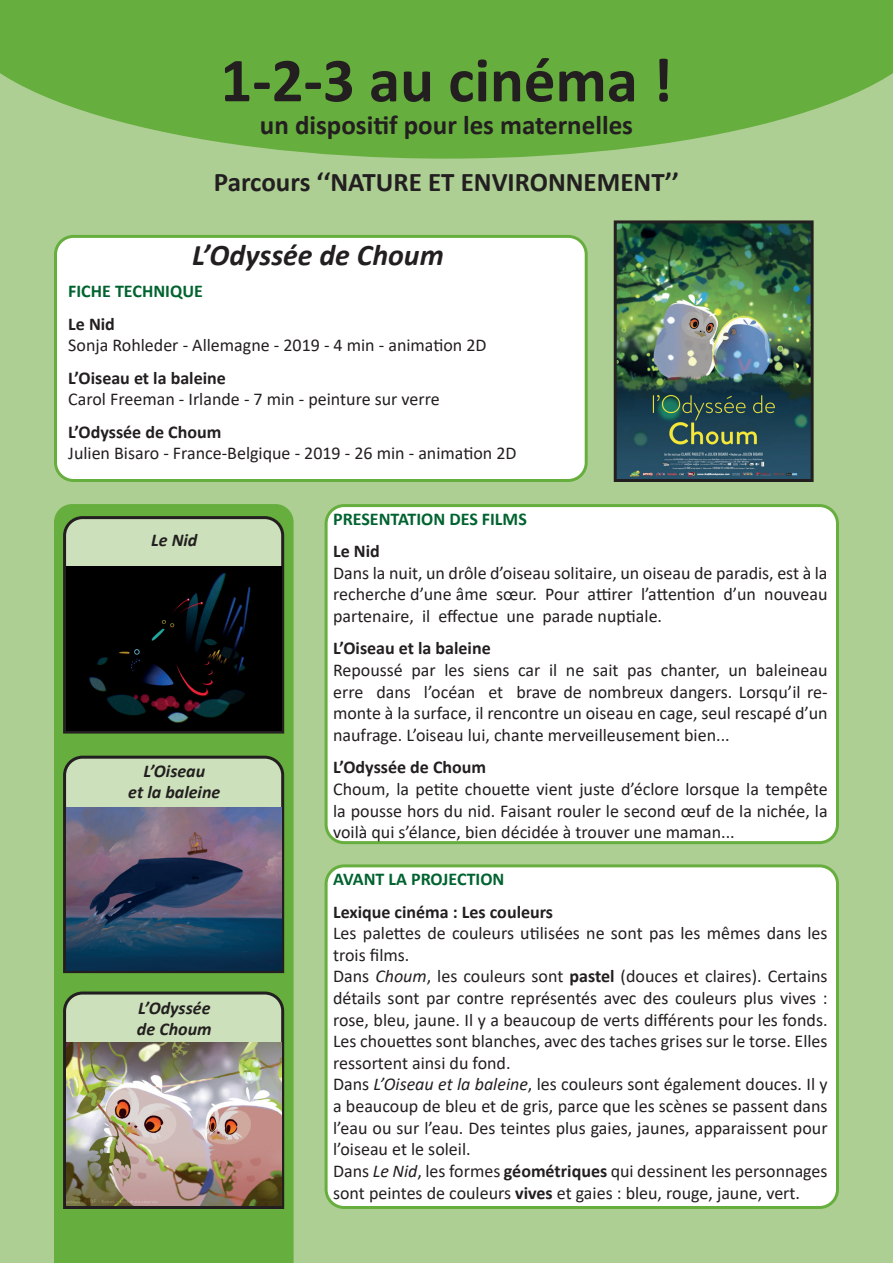
<style>
.page{position:relative;width:893px;height:1263px;background:#adcf94}
.page>*{position:absolute;margin:0;border:0;box-sizing:border-box;transform-origin:0 0}
.t1{font:700 63px "Calibri";color:#231f20}
.t2{font:italic 700 30px "Calibri";color:#231f20}
.t3{font:700 27px/57.6px "Calibri";color:#231f20;text-align:center}
.t4{font:18px/21.6px "Calibri";color:#231f20;text-align:justify}
.t5{font:700 18px "Calibri";color:#231f20}
.t6{font:700 18px "Calibri";color:#00632f}
.t7{font:italic 700 18px/21.6px "Calibri";color:#231f20}
.s1{font-style:italic}
.s2{font-weight:700}
</style>
<div class="page">
<svg style="left:0;top:0;width:893px;height:159px;fill:#66ae3d"></svg>
<div style="left:326px;top:866px;width:511px;height:341px;background:#fff;border-radius:18px"></div>
<div style="left:325px;top:864px;width:514px;height:345px;border:3px solid #66ae3d;border-radius:18px"></div>
<div style="left:326px;top:506px;width:511px;height:337px;background:#fff;border-radius:18px"></div>
<div style="left:325px;top:504px;width:514px;height:340px;border:3px solid #66ae3d;border-radius:18px"></div>
<img style="left:618px;top:224px;width:192px;height:254px">
<div style="left:614px;top:220px;width:200px;height:262px;border:3px solid #231f20"></div>
<div style="left:56px;top:236px;width:530px;height:244px;background:#fff;border-radius:18px"></div>
<div style="left:54px;top:235px;width:534px;height:247px;border:3px solid #66ae3d;border-radius:18px"></div>
<div style="left:54px;top:504px;width:240px;height:759px;background:#66ae3d"></div>
<svg style="left:62px;top:990px;width:224px;height:220px;background:#a7bb94"></svg>
<img style="left:66px;top:1042px;width:215px;height:164px">
<svg style="left:62px;top:754px;width:224px;height:220px;background:#a2b893"></svg>
<img style="left:66px;top:808px;width:215px;height:162px">
<svg style="left:62px;top:515px;width:224px;height:220px;background:#9db28d"></svg>
<img style="left:66px;top:567px;width:215px;height:163px">
<h1 class="t1" style="left:220px;top:36px;width:454px">1-2-3 au cinéma !</h1>
<h3 class="t3" style="left:214px;top:96px;width:467px">un dispositif pour les maternelles<br>Parcours ‘‘NATURE ET ENVIRONNEMENT’’</h3>
<h2 class="t2" style="left:192px;top:234px;width:253px">L’Odyssée de Choum</h2>
<p class="t6" style="left:68px;top:279px;width:136px">FICHE TECHNIQUE</p>
<p class="t5" style="left:68px;top:311px;width:48px">Le Nid</p>
<p class="t4" style="left:68px;top:334px;width:420px">Sonja Rohleder - Allemagne - 2019 - 4 min - animation 2D</p>
<p class="t5" style="left:68px;top:365px;width:159px">L’Oiseau et la baleine</p>
<p class="t4" style="left:68px;top:388px;width:373px">Carol Freeman - Irlande - 7 min - peinture sur verre</p>
<p class="t5" style="left:68px;top:419px;width:155px">L’Odyssée de Choum</p>
<p class="t4" style="left:68px;top:442px;width:450px">Julien Bisaro - France-Belgique - 2019 - 26 min - animation 2D</p>
<p class="t7" style="left:151px;top:529px;width:48px">Le Nid</p>
<p class="t7" style="left:128px;top:759px;width:94px;text-align:center">L’Oiseau<br>et la baleine</p>
<p class="t7" style="left:137px;top:996px;width:76px">L’Odyssée de Choum</p>
<p class="t6" style="left:333px;top:506px;width:195px">PRESENTATION DES FILMS</p>
<p class="t5" style="left:333px;top:538px;width:48px">Le Nid</p>
<p class="t4" style="left:333px;top:562px;width:496px">Dans la nuit, un drôle d’oiseau solitaire, un oiseau de paradis, est à la recherche d’une âme sœur. Pour attirer l’attention d’un nouveau partenaire, il effectue une parade nuptiale.</p>
<p class="t5" style="left:333px;top:636px;width:159px">L’Oiseau et la baleine</p>
<p class="t4" style="left:333px;top:659px;width:496px">Repoussé par les siens car il ne sait pas chanter, un baleineau erre dans l’océan et brave de nombreux dangers. Lorsqu’il re&shy;monte à la surface, il rencontre un oiseau en cage, seul rescapé d’un naufrage. L’oiseau lui, chante merveilleusement bien...</p>
<p class="t5" style="left:333px;top:754px;width:155px">L’Odyssée de Choum</p>
<p class="t4" style="left:333px;top:778px;width:496px">Choum, la petite chouette vient juste d’éclore lorsque la tempête la pousse hors du nid. Faisant rouler le second œuf de la nichée, la voilà qui s’élance, bien décidée à trouver une maman...</p>
<p class="t6" style="left:333px;top:866px;width:173px">AVANT LA PROJECTION</p>
<p class="t5" style="left:333px;top:899px;width:222px">Lexique cinéma : Les couleurs</p>
<p class="t4" style="left:333px;top:922px;width:496px;text-align:left">Les palettes de couleurs utilisées ne sont pas les mêmes dans les trois films.<br>Dans <span class="s1">Choum</span>, les couleurs sont <span class="s2">pastel</span> (douces et claires). Certains détails sont par contre représentés avec des couleurs plus vives : rose, bleu, jaune. Il y a beaucoup de verts différents pour les fonds.<br>Les chouettes sont blanches, avec des taches grises sur le torse. Elles ressortent ainsi du fond.<br>Dans <span class="s1">L’Oiseau et la baleine</span>, les couleurs sont également douces. Il y a beaucoup de bleu et de gris, parce que les scènes se passent dans l’eau ou sur l’eau. Des teintes plus gaies, jaunes, apparaissent pour l’oiseau et le soleil.<br>Dans <span class="s1">Le Nid</span>, les formes <span class="s2">géométriques</span> qui dessinent les personnages sont peintes de couleurs <span class="s2">vives</span> et gaies : bleu, rouge, jaune, vert.</p>
</div>
